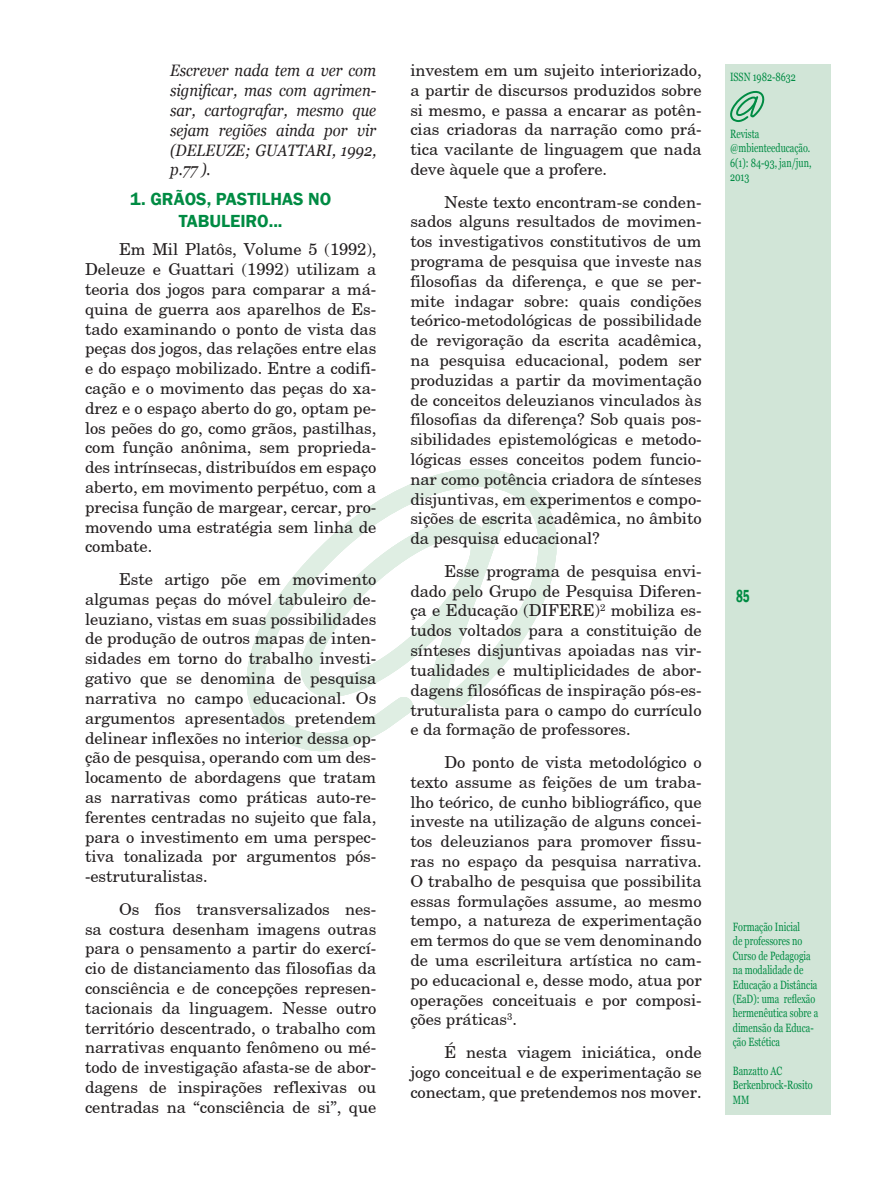
<style>
.page{position:relative;width:893px;height:1191px;background:#fff}
.page>*{position:absolute;margin:0;border:0;box-sizing:border-box;transform-origin:0 0}
.titulo_02{font:600 18px/21.6px "Franklin Gothic";color:#008b43;text-align:center}
.t1{font:600 condensed 18px "Franklin Gothic";color:#008b43;scale:.75 1}
.texto_miolo_01{font:16.5px/19.8px "New Century Schoolbook";letter-spacing:-.005em;color:#231f20;text-align:justify}
.texto_capa_01{font:italic 16.5px/19.8px "Georgia";color:#231f20;text-align:justify;scale:.9 1}
.t2{font:12px/14.4px "Georgia";color:#008b43;scale:.75 1}
</style>
<div class="page">
<div style="left:725px;top:64px;width:105px;height:1050px;background:#d1e5d7"></div>
<svg style="left:246px;top:468px;width:311px;height:284px"></svg>
<svg style="left:730px;top:91px;width:35px;height:31px"></svg>
<p class="texto_capa_01" style="left:170px;top:61px;width:231px">Escrever nada tem a ver com significar, mas com agrimen&shy;sar, cartografar, mesmo que sejam regiões ainda por vir (DELEUZE; GUATTARI, 1992, p.77 ).</p>
<p class="titulo_02" style="left:130px;top:189px;width:203px">1. GRÃOS, PASTILHAS NO<br>TABULEIRO...</p>
<p class="texto_miolo_01" style="left:85px;top:239px;width:293px;text-indent:34px">Em Mil Platôs, Volume 5 (1992), Deleuze e Guattari (1992) utilizam a teoria dos jogos para comparar a má&shy;quina de guerra aos aparelhos de Es&shy;tado examinando o ponto de vista das peças dos jogos, das relações entre elas e do espaço mobilizado. Entre a codifi&shy;cação e o movimento das peças do xa&shy;drez e o espaço aberto do go, optam pe&shy;los peões do go, como grãos, pastilhas, com função anônima, sem proprieda&shy;des intrínsecas, distribuídos em espaço aberto, em movimento perpétuo, com a precisa função de margear, cercar, pro&shy;movendo uma estratégia sem linha de combate.</p>
<p class="texto_miolo_01" style="left:85px;top:569px;width:293px;text-indent:34px">Este artigo põe em movimento algumas peças do móvel tabuleiro de&shy;leuziano, vistas em suas possibilidades de produção de outros mapas de inten&shy;sidades em torno do trabalho investi&shy;gativo que se denomina de pesquisa narrativa no campo educacional. Os argumentos apresentados pretendem delinear inflexões no interior dessa op&shy;ção de pesquisa, operando com um des&shy;locamento de abordagens que tratam as narrativas como práticas auto-re&shy;ferentes centradas no sujeito que fala, para o investimento em uma perspec&shy;tiva tonalizada por argumentos pós--estruturalistas.</p>
<p class="texto_miolo_01" style="left:85px;top:898px;width:293px;text-indent:34px">Os fios transversalizados nes&shy;sa costura desenham imagens outras para o pensamento a partir do exercí&shy;cio de distanciamento das filosofias da consciência e de concepções represen&shy;tacionais da linguagem. Nesse outro território descentrado, o trabalho com narrativas enquanto fenômeno ou mé&shy;todo de investigação afasta-se de abor&shy;dagens de inspirações reflexivas ou centradas na “consciência de si”, que</p>
<p class="texto_miolo_01" style="left:410px;top:60px;width:293px">investem em um sujeito interiorizado, a partir de discursos produzidos sobre si mesmo, e passa a encarar as potên&shy;cias criadoras da narração como prá&shy;tica vacilante de linguagem que nada deve àquele que a profere.</p>
<p class="texto_miolo_01" style="left:410px;top:191px;width:293px;text-indent:34px">Neste texto encontram-se conden&shy;sados alguns resultados de movimen&shy;tos investigativos constitutivos de um programa de pesquisa que investe nas filosofias da diferença, e que se per&shy;mite indagar sobre: quais condições teórico-metodológicas de possibilidade de revigoração da escrita acadêmica, na pesquisa educacional, podem ser produzidas a partir da movimentação de conceitos deleuzianos vinculados às filosofias da diferença? Sob quais pos&shy;sibilidades epistemológicas e metodo&shy;lógicas esses conceitos podem funcio&shy;nar como potência criadora de sínteses disjuntivas, em experimentos e compo&shy;sições de escrita acadêmica, no âmbito da pesquisa educacional?</p>
<p class="texto_miolo_01" style="left:410px;top:560px;width:293px;text-indent:34px">Esse programa de pesquisa envi&shy;dado pelo Grupo de Pesquisa Diferen&shy;ça e Educação (DIFERE)<sup>2</sup> mobiliza es&shy;tudos voltados para a constituição de sínteses disjuntivas apoiadas nas vir&shy;tualidades e multiplicidades de abor&shy;dagens filosóficas de inspiração pós-es&shy;truturalista para o campo do currículo e da formação de professores.</p>
<p class="texto_miolo_01" style="left:410px;top:751px;width:293px;text-indent:34px">Do ponto de vista metodológico o texto assume as feições de um traba&shy;lho teórico, de cunho bibliográfico, que investe na utilização de alguns concei&shy;tos deleuzianos para promover fissu&shy;ras no espaço da pesquisa narrativa.<br>O trabalho de pesquisa que possibilita essas formulações assume, ao mesmo tempo, a natureza de experimentação em termos do que se vem denominando de uma escrileitura artística no cam&shy;po educacional e, desse modo, atua por operações conceituais e por composi&shy;ções práticas<sup>3</sup>.</p>
<p class="texto_miolo_01" style="left:410px;top:1041px;width:293px;text-indent:34px">É nesta viagem iniciática, onde jogo conceitual e de experimentação se conectam, que pretendemos nos mover.</p>
<p class="t2" style="left:730px;top:69px;width:89px">ISSN 1982-8632</p>
<p class="t2" style="left:730px;top:127px;width:110px">Revista @mbienteeducação.<br>6(1): 84-93, jan/jun,<br>2013</p>
<p class="t1" style="left:736px;top:583px;width:20px">85</p>
<p class="t2" style="left:733px;top:920px;width:115px">Formação Inicial<br>de professores no<br>Curso de Pedagogia na modalidade de<br>Educação a Distância (EaD): uma reflexão hermenêutica sobre a dimensão da Educa&shy;ção Estética</p>
<p class="t2" style="left:733px;top:1064px;width:108px">Banzatto AC<br>Berkenbrock-Rosito<br>MM</p>
</div>
